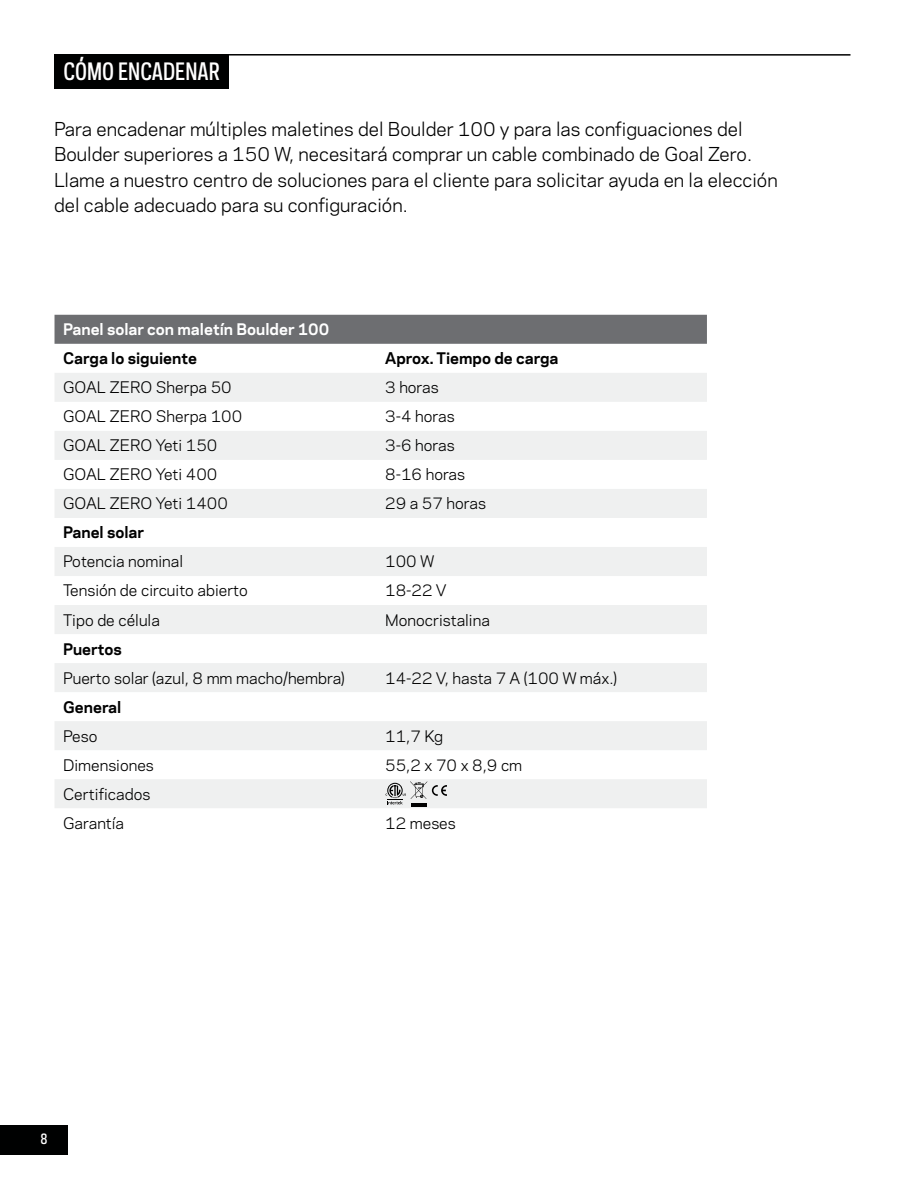
<style>
.page{position:relative;width:918px;height:1188px;background:#fff}
.page>*{position:absolute;margin:0;border:0;box-sizing:border-box;transform-origin:0 0}
.t1{font:500 22.5px "Galaxie Polaris Condensed";color:#fff}
.t2{font:18px/25.5px "Galaxie Polaris";color:#000}
.t3{font:15px/29.1px "Galaxie Polaris";color:#000}
.t4{font:700 15px "Galaxie Polaris";color:#000}
.t5{font:700 15px "Galaxie Polaris";color:#fff}
.t6{font:500 13.5px "Galaxie Polaris Condensed";color:#fff}
</style>
<div class="page">
<div style="left:0;top:1125px;width:67px;height:30px;background:#000101"></div>
<div style="left:54px;top:54px;width:174px;height:34px;background:#000101"></div>
<hr style="left:54px;top:54px;width:796px;height:2px;background:#000101">
<div style="left:55px;top:315px;width:652px;height:29px;background:#6d6e71"></div>
<svg style="left:55px;top:373px;width:652px;height:435px;fill:#eff0f0"></svg>
<hr style="left:411px;top:803px;width:15px;height:4px;background:#000">
<svg style="left:386px;top:781px;width:61px;height:23px"></svg>
<h1 class="t1" style="left:64px;top:56px;width:158px">CÓMO ENCADENAR</h1>
<p class="t2" style="left:54px;top:115px;width:725px">Para encadenar múltiples maletines del Boulder 100 y para las configuaciones del Boulder superiores a 150 W, necesitará comprar un cable combinado de Goal Zero.<br>Llame a nuestro centro de soluciones para el cliente para solicitar ayuda en la elección del cable adecuado para su configuración.</p>
<p class="t5" style="left:63px;top:318px;width:268px">Panel solar con maletín Boulder 100</p>
<p class="t4" style="left:63px;top:347px;width:136px">Carga lo siguiente</p>
<p class="t4" style="left:385px;top:347px;width:175px">Aprox. Tiempo de carga</p>
<p class="t3" style="left:63px;top:372px;width:170px">GOAL ZERO Sherpa 50</p>
<p class="t3" style="left:385px;top:372px;width:55px">3 horas</p>
<p class="t3" style="left:63px;top:401px;width:181px">GOAL ZERO Sherpa 100</p>
<p class="t3" style="left:385px;top:401px;width:71px">3-4 horas</p>
<p class="t3" style="left:63px;top:430px;width:156px">GOAL ZERO Yeti 150</p>
<p class="t3" style="left:385px;top:430px;width:71px">3-6 horas</p>
<p class="t3" style="left:63px;top:459px;width:156px">GOAL ZERO Yeti 400</p>
<p class="t3" style="left:385px;top:459px;width:81px">8-16 horas</p>
<p class="t3" style="left:63px;top:488px;width:166px">GOAL ZERO Yeti 1400</p>
<p class="t3" style="left:385px;top:488px;width:102px">29 a 57 horas</p>
<p class="t4" style="left:63px;top:521px;width:83px">Panel solar</p>
<p class="t3" style="left:63px;top:546px;width:122px">Potencia nominal</p>
<p class="t3" style="left:385px;top:546px;width:51px">100 W</p>
<p class="t3" style="left:63px;top:575px;width:186px">Tensión de circuito abierto</p>
<p class="t3" style="left:385px;top:575px;width:63px">18-22 V</p>
<p class="t3" style="left:63px;top:604px;width:98px">Tipo de célula</p>
<p class="t3" style="left:385px;top:604px;width:106px">Monocristalina</p>
<p class="t4" style="left:63px;top:637px;width:60px">Puertos</p>
<p class="t3" style="left:63px;top:662px;width:283px">Puerto solar (azul, 8 mm macho/hembra)</p>
<p class="t3" style="left:385px;top:662px;width:233px">14-22 V, hasta 7 A (100 W máx.)</p>
<p class="t4" style="left:63px;top:695px;width:60px">General</p>
<p class="t3" style="left:63px;top:720px;width:36px">Peso</p>
<p class="t3" style="left:385px;top:720px;width:60px">11,7 Kg</p>
<p class="t3" style="left:63px;top:750px;width:92px">Dimensiones</p>
<p class="t3" style="left:385px;top:750px;width:138px">55,2 x 70 x 8,9 cm</p>
<p class="t3" style="left:63px;top:779px;width:89px">Certificados<br>Garantía</p>
<p class="t3" style="left:385px;top:808px;width:72px">12 meses</p>
<p class="t6" style="left:41px;top:1130px;width:9px">8</p>
</div>
